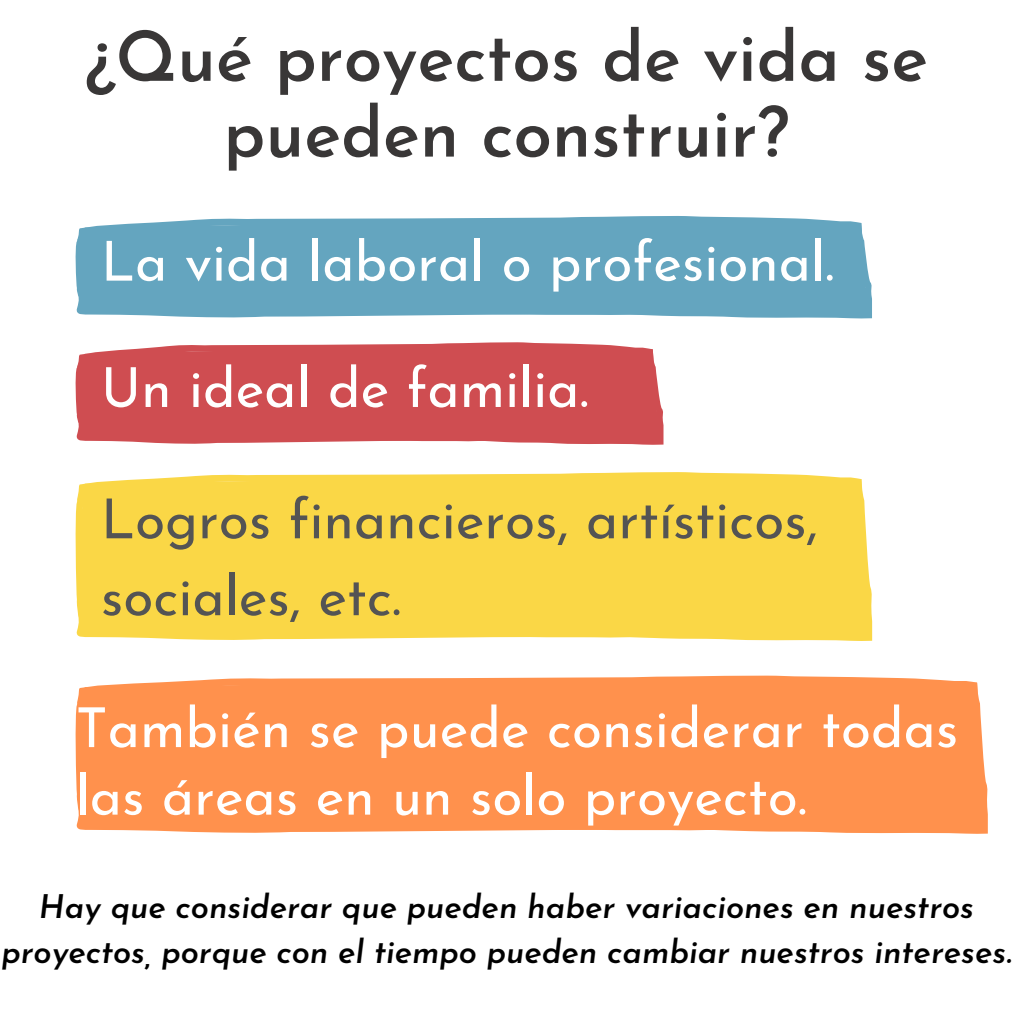
<style>
.page{position:relative;width:1013px;height:1013px;background:#fff}
.page>*{position:absolute;margin:0;border:0;box-sizing:border-box;transform-origin:0 0}
.t1{font:600 69.12px/75.8px "Josefin Sans";color:#393737;text-align:center}
.t2{font:55px/67.5px "Josefin Sans";color:#fff}
.t3{font:55px/76.9px "Josefin Sans";color:#545454}
.t4{font:italic 600 32.5px/45px "Josefin Sans";color:#000;text-align:center}
</style>
<div class="page">
<svg style="left:75px;top:216px;width:797px;height:103px;background:#6eaac3"></svg>
<div style="left:75px;top:472px;width:797px;height:169px;background:#fad746"></div>
<div style="left:75px;top:675px;width:913px;height:159px;background:#ff914d"></div>
<svg style="left:75px;top:342px;width:589px;height:103px;background:#d2595d"></svg>
<h1 class="t1" style="left:85px;top:26px;width:844px">¿Qué proyectos de vida se pueden construir?</h1>
<h2 class="t2" style="left:101px;top:233px;width:735px">La vida laboral o profesional.</h2>
<h2 class="t2" style="left:101px;top:359px;width:489px">Un ideal de familia.</h2>
<h2 class="t3" style="left:101px;top:486px;width:718px">Logros financieros, artísticos, sociales, etc.</h2>
<h2 class="t2" style="left:76px;top:699px;width:884px">También se puede considerar todas las áreas en un solo proyecto.</h2>
<p class="t4" style="left:1px;top:887px;width:1011px">Hay que considerar que pueden haber variaciones en nuestros proyectos, porque con el tiempo pueden cambiar nuestros intereses.</p>
</div>
